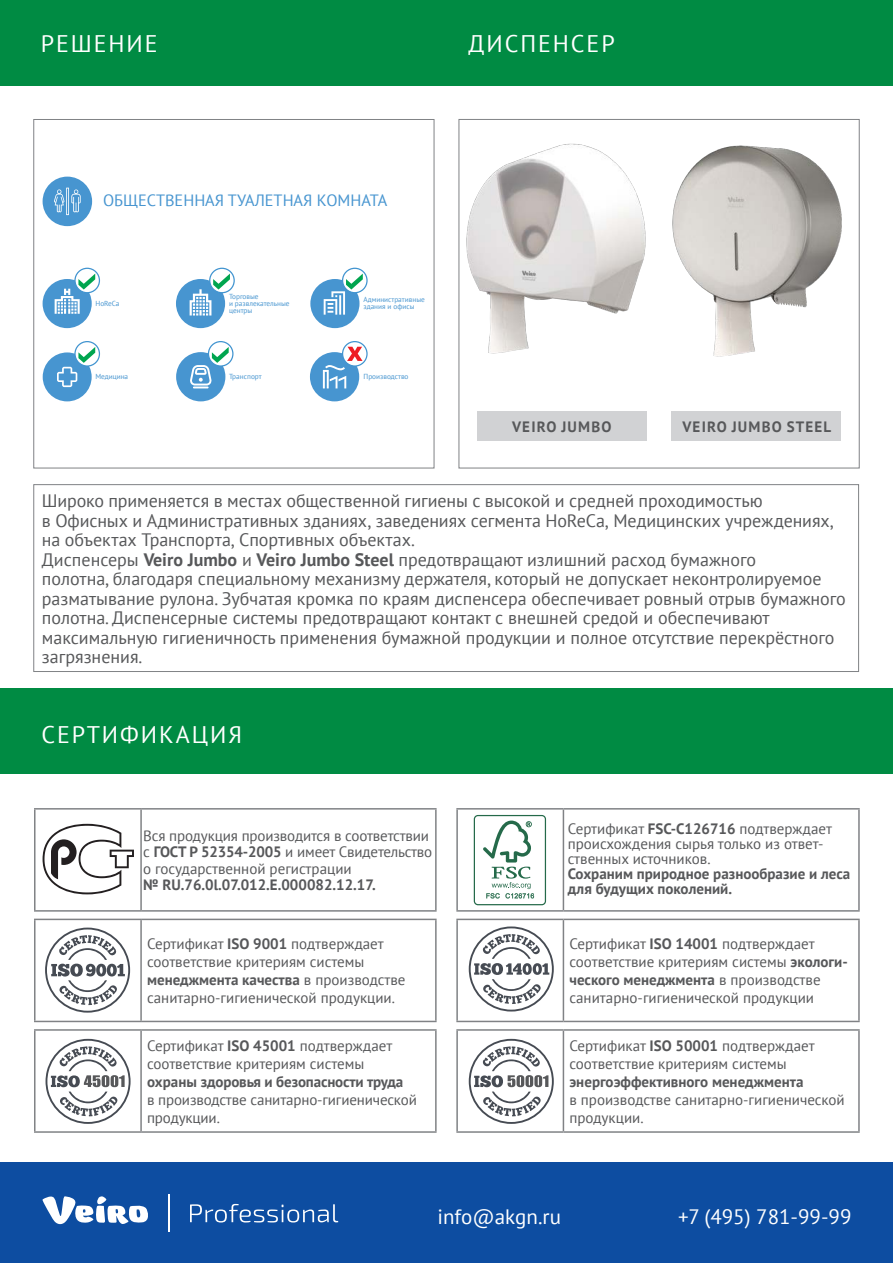
<style>
.page{position:relative;width:893px;height:1263px;background:#fff}
.page>*{position:absolute;margin:0;border:0;box-sizing:border-box;transform-origin:0 0}
.t1{font:24px "PT Sans";letter-spacing:.08em;color:#fff}
.t2{font:20.85px "PT Sans";color:#fff}
.t3{font:18px/19.5px "PT Sans";color:#57585a}
.t4{font:16.35px "PT Sans";color:#4795d0}
.t5{font:15px/18px "PT Sans";color:#57585a}
.t6{font:700 15px/15px "PT Sans";color:#57585a}
.t7{font:700 15px "PT Sans";letter-spacing:.08em;color:#57585a}
.t8{font:7.35px/7.1px "PT Sans";color:#4795d0}
.s1{font-weight:700}
</style>
<div class="page">
<img style="left:458px;top:138px;width:188px;height:223px">
<img style="left:672px;top:145px;width:170px;height:212px">
<hr style="left:34px;top:808px;width:107px;height:1px;background:#808285">
<hr style="left:34px;top:809px;width:2px;height:101px;background:#808285">
<hr style="left:141px;top:808px;width:296px;height:1px;background:#808285">
<hr style="left:140px;top:809px;width:2px;height:101px;background:#808285">
<hr style="left:435px;top:809px;width:2px;height:101px;background:#808285">
<hr style="left:34px;top:910px;width:107px;height:2px;background:#808285">
<hr style="left:141px;top:910px;width:296px;height:2px;background:#808285">
<hr style="left:34px;top:919px;width:107px;height:1px;background:#808285">
<hr style="left:34px;top:920px;width:2px;height:101px;background:#808285">
<hr style="left:141px;top:919px;width:296px;height:1px;background:#808285">
<hr style="left:140px;top:920px;width:2px;height:101px;background:#808285">
<hr style="left:435px;top:920px;width:2px;height:101px;background:#808285">
<hr style="left:34px;top:1021px;width:107px;height:1px;background:#808285">
<hr style="left:141px;top:1021px;width:296px;height:1px;background:#808285">
<hr style="left:34px;top:1029px;width:107px;height:2px;background:#808285">
<hr style="left:34px;top:1031px;width:2px;height:100px;background:#808285">
<hr style="left:141px;top:1029px;width:296px;height:2px;background:#808285">
<hr style="left:140px;top:1031px;width:2px;height:100px;background:#808285">
<hr style="left:435px;top:1031px;width:2px;height:100px;background:#808285">
<hr style="left:34px;top:1131px;width:107px;height:2px;background:#808285">
<hr style="left:141px;top:1131px;width:296px;height:2px;background:#808285">
<hr style="left:456px;top:808px;width:107px;height:1px;background:#808285">
<hr style="left:456px;top:809px;width:2px;height:101px;background:#808285">
<hr style="left:563px;top:808px;width:297px;height:1px;background:#808285">
<hr style="left:563px;top:809px;width:1px;height:101px;background:#808285">
<hr style="left:858px;top:809px;width:2px;height:101px;background:#808285">
<hr style="left:456px;top:910px;width:107px;height:2px;background:#808285">
<hr style="left:563px;top:910px;width:297px;height:2px;background:#808285">
<hr style="left:456px;top:1029px;width:107px;height:2px;background:#808285">
<hr style="left:456px;top:1031px;width:2px;height:100px;background:#808285">
<hr style="left:563px;top:1029px;width:297px;height:2px;background:#808285">
<hr style="left:563px;top:1031px;width:1px;height:100px;background:#808285">
<hr style="left:858px;top:1031px;width:2px;height:100px;background:#808285">
<hr style="left:456px;top:1131px;width:107px;height:2px;background:#808285">
<hr style="left:563px;top:1131px;width:297px;height:2px;background:#808285">
<hr style="left:456px;top:919px;width:107px;height:1px;background:#808285">
<hr style="left:456px;top:920px;width:2px;height:101px;background:#808285">
<hr style="left:563px;top:919px;width:297px;height:1px;background:#808285">
<hr style="left:563px;top:920px;width:1px;height:101px;background:#808285">
<hr style="left:858px;top:920px;width:2px;height:101px;background:#808285">
<hr style="left:456px;top:1021px;width:107px;height:1px;background:#808285">
<hr style="left:563px;top:1021px;width:297px;height:1px;background:#808285">
<svg style="left:43px;top:824px;width:91px;height:70px"></svg>
<svg style="left:483px;top:820px;width:51px;height:78px"></svg>
<div style="left:474px;top:815px;width:72px;height:90px;border:1px solid #256a4a;border-radius:4px"></div>
<svg style="left:45px;top:927px;width:85px;height:86px"></svg>
<svg style="left:469px;top:926px;width:85px;height:85px"></svg>
<svg style="left:46px;top:1039px;width:85px;height:85px"></svg>
<svg style="left:469px;top:1039px;width:85px;height:85px"></svg>
<div style="left:0;top:1162px;width:893px;height:101px;background:#0d4da1"></div>
<svg style="left:190px;top:1204px;width:148px;height:18px"></svg>
<svg style="left:42px;top:1196px;width:106px;height:29px"></svg>
<hr style="left:168px;top:1194px;width:2px;height:38px;background:#fff">
<div style="left:0;top:0;width:893px;height:85px;background:#008b43"></div>
<div style="left:0;top:689px;width:893px;height:85px;background:#008b43"></div>
<div style="left:459px;top:119px;width:401px;height:349px;border:1px solid #808285"></div>
<div style="left:33px;top:119px;width:401px;height:349px;border:1px solid #808285"></div>
<div style="left:33px;top:484px;width:826px;height:188px;border:1px solid #808285"></div>
<div style="left:477px;top:411px;width:169px;height:30px;background:#d1d2d4"></div>
<div style="left:672px;top:411px;width:169px;height:30px;background:#d1d2d4"></div>
<div style="left:43px;top:279px;width:49px;height:49px;background:#4795d0;border-radius:50%"></div>
<div style="left:176px;top:279px;width:49px;height:49px;background:#4795d0;border-radius:50%"></div>
<div style="left:310px;top:279px;width:49px;height:49px;background:#4795d0;border-radius:50%"></div>
<div style="left:43px;top:352px;width:49px;height:49px;background:#4795d0;border-radius:50%"></div>
<div style="left:176px;top:352px;width:49px;height:49px;background:#4795d0;border-radius:50%"></div>
<div style="left:310px;top:352px;width:49px;height:49px;background:#4795d0;border-radius:50%"></div>
<div style="left:43px;top:177px;width:49px;height:49px;background:#4795d0;border-radius:50%"></div>
<svg style="left:54px;top:188px;width:27px;height:27px"></svg>
<svg style="left:75px;top:268px;width:24px;height:25px"></svg>
<div style="left:74px;top:268px;width:26px;height:25px;border:1px solid #4194d0;border-radius:50%"></div>
<svg style="left:55px;top:274px;width:40px;height:40px"></svg>
<svg style="left:343px;top:268px;width:24px;height:25px"></svg>
<div style="left:342px;top:268px;width:26px;height:25px;border:1px solid #4194d0;border-radius:50%"></div>
<svg style="left:324px;top:274px;width:39px;height:41px"></svg>
<svg style="left:210px;top:268px;width:24px;height:25px"></svg>
<div style="left:209px;top:268px;width:26px;height:25px;border:1px solid #4194d0;border-radius:50%"></div>
<svg style="left:190px;top:274px;width:40px;height:41px"></svg>
<svg style="left:75px;top:342px;width:24px;height:24px"></svg>
<div style="left:74px;top:341px;width:26px;height:26px;border:1px solid #4194d0;border-radius:50%"></div>
<svg style="left:57px;top:347px;width:38px;height:40px"></svg>
<svg style="left:208px;top:342px;width:25px;height:24px"></svg>
<div style="left:208px;top:341px;width:25px;height:26px;border:1px solid #4194d0;border-radius:50%"></div>
<svg style="left:190px;top:347px;width:39px;height:41px"></svg>
<svg style="left:343px;top:342px;width:24px;height:24px"></svg>
<div style="left:342px;top:341px;width:26px;height:26px;border:1px solid #4194d0;border-radius:50%"></div>
<svg style="left:323px;top:347px;width:39px;height:41px"></svg>
<h1 class="t1" style="left:41px;top:28px;width:119px">РЕШЕНИЕ</h1>
<h1 class="t1" style="left:468px;top:28px;width:148px">ДИСПЕНСЕР</h1>
<p class="t4" style="left:103px;top:190px;width:286px">ОБЩЕСТВЕННАЯ ТУАЛЕТНАЯ КОМНАТА</p>
<p class="t8" style="left:95px;top:299px;width:26px">HoReCa</p>
<p class="t8" style="left:229px;top:292px;width:62px">Торговые<br>и развлекательные центры</p>
<p class="t8" style="left:364px;top:296px;width:63px">Административные здания и офисы</p>
<p class="t8" style="left:95px;top:373px;width:34px">Медицина</p>
<p class="t8" style="left:229px;top:373px;width:34px">Транспорт</p>
<p class="t8" style="left:364px;top:373px;width:46px">Производство</p>
<p class="t7" style="left:512px;top:417px;width:101px">VEIRO JUMBO</p>
<p class="t7" style="left:682px;top:417px;width:150px">VEIRO JUMBO STEEL</p>
<p class="t3" style="left:42px;top:491px;width:805px">Широко применяется в местах общественной гигиены с высокой и средней проходимостью<br>в Офисных и Административных зданиях, заведениях сегмента HoReCa, Медицинских учреждениях, на объектах Транспорта, Спортивных объектах.<br>Диспенсеры <span class="s1">Veiro Jumbo</span> и <span class="s1">Veiro Jumbo Steel</span> предотвращают излишний расход бумажного<br>полотна, благодаря специальному механизму держателя, который не допускает неконтролируемое разматывание рулона. Зубчатая кромка по краям диспенсера обеспечивает ровный отрыв бумажного полотна. Диспенсерные системы предотвращают контакт с внешней средой и обеспечивают максимальную гигиеничность применения бумажной продукции и полное отсутствие перекрёстного загрязнения.</p>
<h1 class="t1" style="left:41px;top:719px;width:202px">СЕРТИФИКАЦИЯ</h1>
<p class="t5" style="left:143px;top:827px;width:291px;line-height:16.5px">Вся продукция производится в соответствии с <span class="s1">ГОСТ Р 52354-2005</span> и имеет Свидетельство о государственной регистрации</p>
<p class="t6" style="left:143px;top:877px;width:234px">№ RU.76.0l.07.012.E.000082.12.17.</p>
<p class="t5" style="left:568px;top:820px;width:266px;line-height:15px">Сертификат <span class="s1">FSC-C126716</span> подтверждает происхождения сырья только из ответ&shy;ственных источников.</p>
<p class="t6" style="left:568px;top:865px;width:284px">Сохраним природное разнообразие и леса для будущих поколений.</p>
<p class="t5" style="left:147px;top:934px;width:260px">Сертификат <span class="s1">ISO 9001</span> подтверждает соответствие критериям системы <span class="s1">менеджмента качества</span> в производстве санитарно-гигиенической продукции.</p>
<p class="t5" style="left:569px;top:934px;width:278px">Сертификат <span class="s1">ISO 14001</span> подтверждает соответствие критериям системы <span class="s1">экологи&shy;ческого менеджмента</span> в производстве санитарно-гигиенической продукции</p>
<p class="t5" style="left:147px;top:1036px;width:247px">Сертификат <span class="s1">ISO 45001</span> подтверждает соответствие критериям системы</p>
<p class="t6" style="left:147px;top:1074px;width:258px">охраны здоровья и безопасности труда</p>
<p class="t5" style="left:147px;top:1090px;width:271px">в производстве санитарно-гигиенической продукции.</p>
<p class="t5" style="left:569px;top:1036px;width:247px">Сертификат <span class="s1">ISO 50001</span> подтверждает соответствие критериям системы</p>
<p class="t6" style="left:569px;top:1074px;width:235px">энергоэффективного менеджмента</p>
<p class="t5" style="left:569px;top:1090px;width:277px">в производстве санитарно-гигиенической продукции.</p>
<h2 class="t2" style="left:437px;top:1203px;width:125px">info@akgn.ru</h2>
<h2 class="t2" style="left:678px;top:1203px;width:175px">+7 (495) 781-99-99</h2>
</div>
